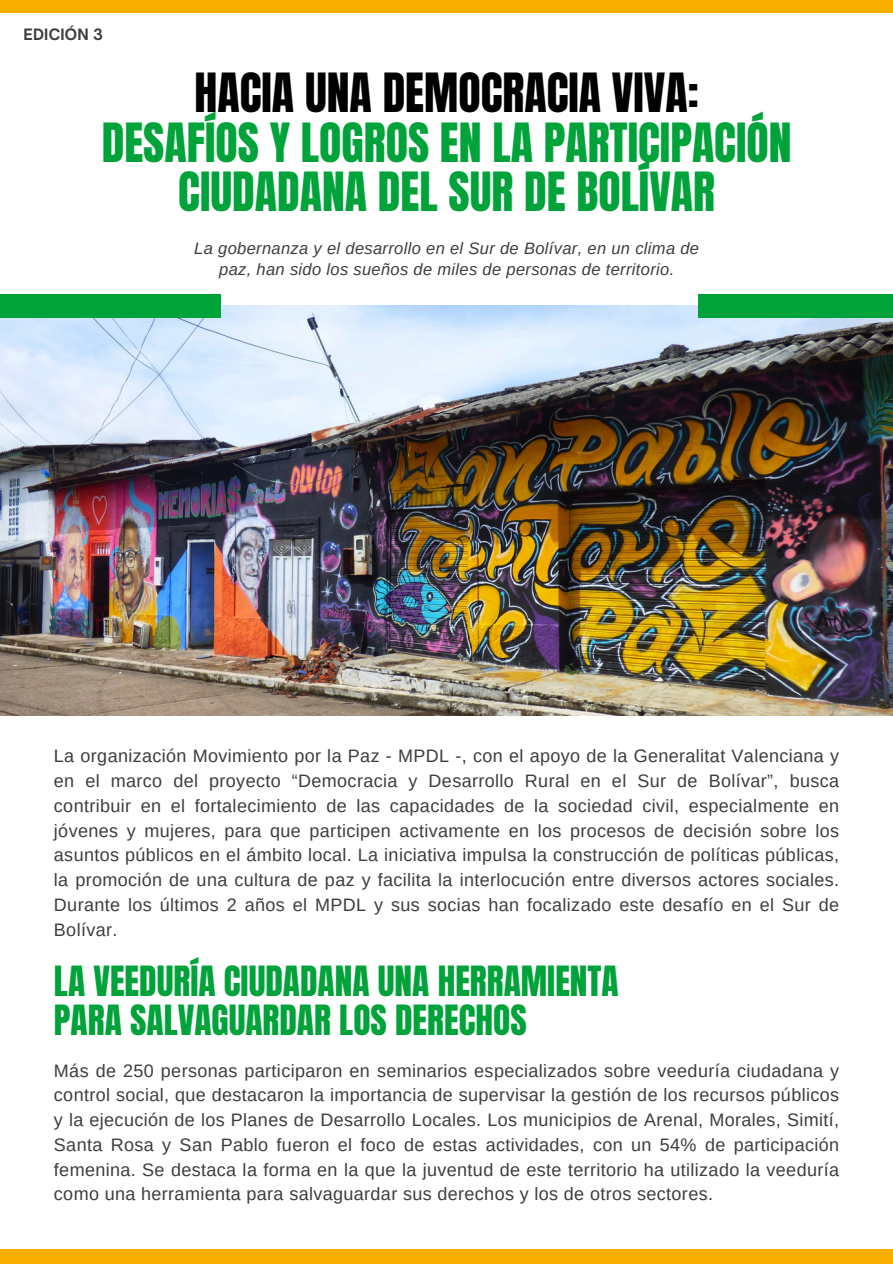
<style>
.page{position:relative;width:893px;height:1264px;background:#fff}
.page>*{position:absolute;margin:0;border:0;box-sizing:border-box;transform-origin:0 0}
.t1{font:45.9px/49.5px "Anton";color:#00a339;text-align:center}
.t2{font:35.4px/39.3px "Anton";color:#00a339}
.t3{font:18px/24.8px "Arimo";letter-spacing:.02em;color:#403d3b;text-align:justify}
.t4{font:italic 16.5px/21.3px "Arimo";letter-spacing:.02em;color:#403d3b;text-align:center}
.t5{font:700 15px "Open Sauce One";letter-spacing:.015em;color:#403d3b}
.s1{color:#000}
</style>
<div class="page">
<div style="left:0;top:0;width:892px;height:12px;background:#f9ae00"></div>
<div style="left:0;top:1249px;width:892px;height:14px;background:#f9ae00"></div>
<img style="left:0;top:306px;width:892px;height:409px">
<div style="left:0;top:294px;width:220px;height:23px;background:#00a339"></div>
<div style="left:698px;top:294px;width:194px;height:23px;background:#00a339"></div>
<h3 class="t5" style="left:23px;top:25px;width:81px">EDICIÓN 3</h3>
<h3 class="t1" style="left:102px;top:69px;width:691px"><span class="s1">HACIA UNA DEMOCRACIA VIVA:<br></span>DESAFÍOS Y LOGROS EN LA PARTICIPACIÓN<br>CIUDADANA DEL SUR DE BOLÍVAR</h3>
<h1 class="t4" style="left:194px;top:237px;width:506px">La gobernanza y el desarrollo en el Sur de Bolívar, en un clima de paz, han sido los sueños de miles de personas de territorio.</h1>
<h2 class="t3" style="left:54px;top:743px;width:786px">La organización Movimiento por la Paz - MPDL -, con el apoyo de la Generalitat Valenciana y en el marco del proyecto “Democracia y Desarrollo Rural en el Sur de Bolívar”, busca contribuir en el fortalecimiento de las capacidades de la sociedad civil, especialmente en jóvenes y mujeres, para que participen activamente en los procesos de decisión sobre los asuntos públicos en el ámbito local. La iniciativa impulsa la construcción de políticas públicas, la promoción de una cultura de paz y facilita la interlocución entre diversos actores sociales.<br>Durante los últimos 2 años el MPDL y sus socias han focalizado este desafío en el Sur de Bolívar.</h2>
<p class="t2" style="left:54px;top:961px;width:566px">LA VEEDURÍA CIUDADANA UNA HERRAMIENTA<br>PARA SALVAGUARDAR LOS DERECHOS</p>
<h3 class="t3" style="left:54px;top:1058px;width:786px">Más de 250 personas participaron en seminarios especializados sobre veeduría ciudadana y control social, que destacaron la importancia de supervisar la gestión de los recursos públicos y la ejecución de los Planes de Desarrollo Locales. Los municipios de Arenal, Morales, Simití, Santa Rosa y San Pablo fueron el foco de estas actividades, con un 54% de participación femenina. Se destaca la forma en la que la juventud de este territorio ha utilizado la veeduría como una herramienta para salvaguardar sus derechos y los de otros sectores.</h3>
</div>
